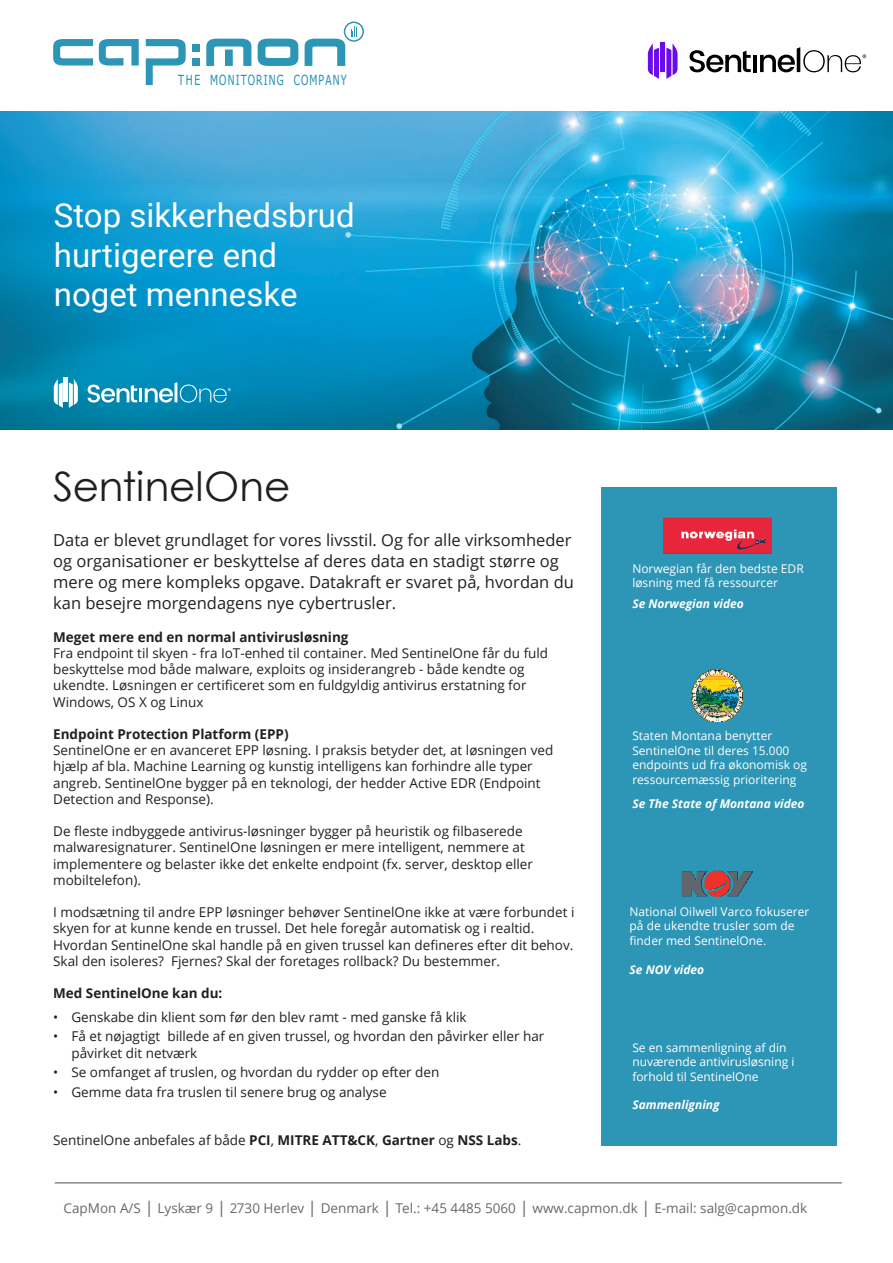
<style>
.page{position:relative;width:893px;height:1263px;background:#fff}
.page>*{position:absolute;margin:0;border:0;box-sizing:border-box;transform-origin:0 0}
.t1{font:40.5px "Century Gothic";color:#231f20}
.t2{font:33px/39.6px "Roboto";color:#fff}
.t3{font:16.5px/21px "Open Sans";color:#231f20}
.t4{font:13.95px "Tahoma";letter-spacing:.11em;color:#2d95b5;scale:.74 1}
.t5{font:13.5px/16.2px "Open Sans";color:#231f20}
.t6{font:13.5px "Open Sans";color:#69696c}
.t7{font:700 13.5px "Open Sans";color:#231f20}
.t8{font:12px/14.4px "Open Sans";color:#fff}
.t9{font:italic 700 12px "Open Sans";color:#fff}
.s1{font-weight:700}
.s2{font-family:"Franklin Gothic"}
</style>
<div class="page">
<hr style="left:55px;top:1182px;width:787px;height:1px;background:#4e4f50">
<svg style="left:351px;top:26px;width:6px;height:11px"></svg>
<svg style="left:305px;top:39px;width:40px;height:27px"></svg>
<svg style="left:258px;top:39px;width:40px;height:27px"></svg>
<svg style="left:206px;top:39px;width:45px;height:27px"></svg>
<div style="left:193px;top:58px;width:7px;height:7px;background:#2d95b5"></div>
<div style="left:193px;top:44px;width:7px;height:7px;background:#2d95b5"></div>
<svg style="left:146px;top:39px;width:40px;height:46px"></svg>
<svg style="left:99px;top:39px;width:40px;height:27px"></svg>
<svg style="left:53px;top:39px;width:40px;height:27px"></svg>
<div style="left:344px;top:22px;width:20px;height:20px;border:2px solid #2d95b5;border-radius:50%"></div>
<div style="left:660px;top:42px;width:5px;height:30px;background:#6b0aea"></div>
<svg style="left:666px;top:43px;width:11px;height:36px"></svg>
<svg style="left:648px;top:43px;width:11px;height:36px"></svg>
<hr style="left:753px;top:55px;width:4px;height:17px;background:#000">
<svg style="left:690px;top:50px;width:61px;height:22px"></svg>
<svg style="left:760px;top:47px;width:106px;height:25px"></svg>
<img style="left:0;top:112px;width:893px;height:317px">
<hr style="left:64px;top:378px;width:4px;height:24px;background:#fff">
<svg style="left:69px;top:379px;width:9px;height:29px"></svg>
<svg style="left:54px;top:379px;width:9px;height:29px"></svg>
<hr style="left:139px;top:388px;width:3px;height:14px;background:#fff">
<svg style="left:88px;top:385px;width:49px;height:18px"></svg>
<svg style="left:145px;top:382px;width:86px;height:21px;background:#39a3c5"></svg>
<div style="left:602px;top:487px;width:235px;height:659px;background:#2d95b5"></div>
<img style="left:663px;top:517px;width:108px;height:37px">
<img style="left:692px;top:670px;width:51px;height:51px">
<img style="left:681px;top:870px;width:71px;height:27px">
<p class="t4" style="left:178px;top:72px;width:229px">THE MONITORING COMPANY</p>
<h2 class="t2" style="left:54px;top:198px;width:302px">Stop sikkerhedsbrud hurtigerere end noget menneske</h2>
<h1 class="t1" style="left:53px;top:463px;width:239px">SentinelOne</h1>
<p class="t3" style="left:53px;top:531px;width:522px">Data er blevet grundlaget for vores livsstil. Og for alle virksomheder og organisationer er beskyttelse af deres data en stadigt større og mere og mere kompleks opgave. Datakraft er svaret på, hvordan du kan besejre morgendagens nye cybertrusler.</p>
<p class="t7" style="left:53px;top:631px;width:297px">Meget mere end en normal antivirusløsning</p>
<p class="t5" style="left:53px;top:646px;width:497px">Fra endpoint til skyen - fra IoT-enhed til container. Med SentinelOne får du fuld beskyttelse mod både malware, exploits og insiderangreb - både kendte og ukendte. Løsningen er certificeret som en fuldgyldig antivirus erstatning for Windows, OS X og Linux</p>
<p class="t7" style="left:53px;top:729px;width:237px">Endpoint Protection Platform (EPP)</p>
<p class="t5" style="left:53px;top:743px;width:502px">SentinelOne er en avanceret EPP løsning. I praksis betyder det, at løsningen ved hjælp af bla. Machine Learning og kunstig intelligens kan forhindre alle typer angreb. SentinelOne bygger på en teknologi, der hedder Active EDR (Endpoint Detection and Response).</p>
<p class="t5" style="left:53px;top:823px;width:481px">De fleste indbyggede antivirus-løsninger bygger på heuristik og filbaserede malwaresignaturer. SentinelOne løsningen er mere intelligent, nemmere at implementere og belaster ikke det enkelte endpoint (fx. server, desktop eller mobiltelefon).</p>
<p class="t5" style="left:53px;top:905px;width:523px">I modsætning til andre EPP løsninger behøver SentinelOne ikke at være forbundet i skyen for at kunne kende en trussel. Det hele foregår automatisk og i realtid.<br>Hvordan SentinelOne skal handle på en given trussel kan defineres efter dit behov.<br>Skal den isoleres? Fjernes? Skal der foretages rollback? Du bestemmer.</p>
<p class="t7" style="left:53px;top:988px;width:171px">Med SentinelOne kan du:</p>
<p class="t5" style="left:53px;top:1008px;width:493px;line-height:19.5px">ï Genskabe din klient som før den blev ramt - med ganske få klik<br>ï Få et nøjagtigt billede af en given trussel, og hvordan den påvirker eller har</p>
<p class="t5" style="left:53px;top:1044px;width:388px;line-height:19.5px;text-indent:18px">påvirket dit netværk<br>ï Se omfanget af truslen, og hvordan du rydder op efter den ï Gemme data fra truslen til senere brug og analyse</p>
<p class="t5" style="left:53px;top:1133px;width:470px">SentinelOne anbefales af både <span class="s1">PCI</span>, <span class="s1">MITRE ATT&amp;CK</span>, <span class="s1">Gartner</span> og <span class="s1">NSS Labs</span>.</p>
<p class="t8" style="left:632px;top:562px;width:173px">Norwegian får den bedste EDR løsning med få ressourcer</p>
<p class="t9" style="left:632px;top:599px;width:113px">Se Norwegian video</p>
<p class="t8" style="left:632px;top:730px;width:176px">Staten Montana benytter<br>SentinelOne til deres 15.000 endpoints ud fra økonomisk og ressourcemæssig prioritering</p>
<p class="t9" style="left:632px;top:799px;width:174px">Se The State of Montana video</p>
<p class="t8" style="left:629px;top:905px;width:181px">National Oilwell Varco fokuserer på de ukendte trusler som de finder med SentinelOne.</p>
<p class="t9" style="left:629px;top:964px;width:76px">Se NOV video</p>
<p class="t8" style="left:632px;top:1041px;width:164px">Se en sammenligning af din nuværende antivirusløsning i forhold til SentinelOne</p>
<p class="t9" style="left:632px;top:1100px;width:89px">Sammenligning</p>
<p class="t6" style="left:64px;top:1202px;width:745px">CapMon A/S <span class="s2">│</span> Lyskær 9 <span class="s2">│</span> 2730 Herlev <span class="s2">│</span> Denmark <span class="s2">│</span> Tel.: +45 4485 5060 <span class="s2">│</span> www.capmon.dk <span class="s2">│</span> E-mail: salg@capmon.dk</p>
</div>
